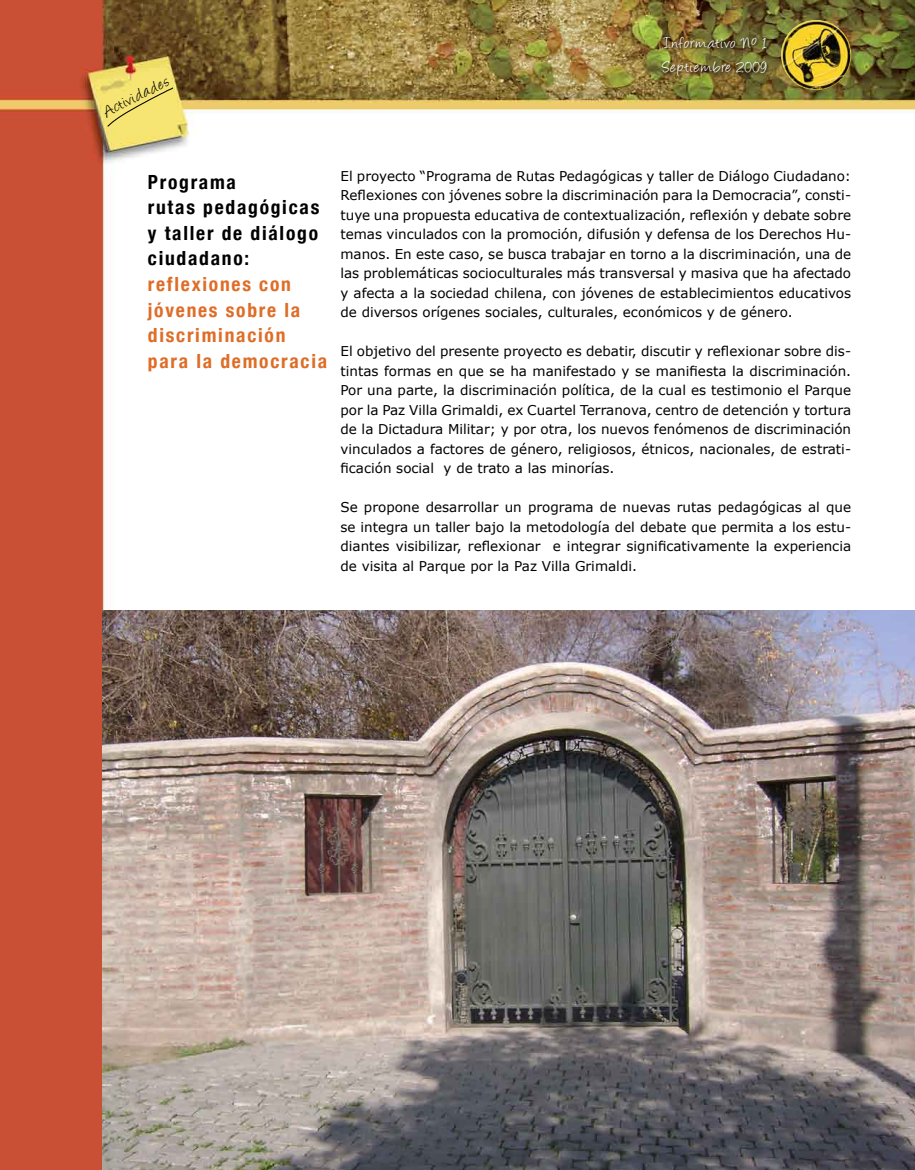
<style>
.page{position:relative;width:915px;height:1170px;background:#fff}
.page>*{position:absolute;margin:0;border:0;box-sizing:border-box;transform-origin:0 0}
.Títulos{font:700 condensed 19.5px/25.5px "Helvetica Neue";letter-spacing:.09em;color:#de6d27}
.Títulos-2{font:700 condensed 19.5px "Helvetica Neue";letter-spacing:.09em;color:#000}
.t1{font:18px/24px "Angelina";letter-spacing:.055em;color:#fff}
.t2{font:18px "Angelina";color:#000}
.Texto{font:13.5px/19.5px "Verdana";color:#000;text-align:justify}
</style>
<div class="page">
<img style="left:0;top:0;width:914px;height:1169px">
<img style="left:780px;top:20px;width:70px;height:70px;border-radius:50%">
<img style="left:659px;top:35px;width:111px;height:45px">
<svg style="left:106px;top:87px;width:68px;height:40px;background:#eedd6f"></svg>
<img style="left:103px;top:611px;width:811px;height:558px">
<p class="t2" style="left:101px;top:105px;width:73px;rotate:-27deg">Actividades</p>
<h2 class="t1" style="left:662px;top:33px;width:106px">Informativo No 1<br>Septiembre 2009</h2>
<p class="Títulos-2" style="left:148px;top:170px;width:90px">Programa</p>
<p class="Títulos-2" style="left:148px;top:196px;width:173px">rutas pedagógicas</p>
<p class="Títulos-2" style="left:148px;top:221px;width:172px">y taller de diálogo</p>
<p class="Títulos-2" style="left:148px;top:247px;width:103px">ciudadano:</p>
<p class="Títulos" style="left:148px;top:271px;width:154px">reflexiones con jóvenes sobre la</p>
<p class="Títulos" style="left:148px;top:322px;width:139px">discriminación</p>
<p class="Títulos" style="left:148px;top:347px;width:181px">para la democracia</p>
<p class="Texto" style="left:340px;top:165px;width:512px">El proyecto “Programa de Rutas Pedagógicas y taller de Diálogo Ciudadano:<br>Reflexiones con jóvenes sobre la discriminación para la Democracia”, consti&shy;tuye una propuesta educativa de contextualización, reflexión y debate sobre temas vinculados con la promoción, difusión y defensa de los Derechos Hu&shy;manos. En este caso, se busca trabajar en torno a la discriminación, una de las problemáticas socioculturales más transversal y masiva que ha afectado y afecta a la sociedad chilena, con jóvenes de establecimientos educativos de diversos orígenes sociales, culturales, económicos y de género.</p>
<p class="Texto" style="left:340px;top:341px;width:512px">El objetivo del presente proyecto es debatir, discutir y reflexionar sobre dis&shy;tintas formas en que se ha manifestado y se manifiesta la discriminación.<br>Por una parte, la discriminación política, de la cual es testimonio el Parque por la Paz Villa Grimaldi, ex Cuartel Terranova, centro de detención y tortura de la Dictadura Militar; y por otra, los nuevos fenómenos de discriminación vinculados a factores de género, religiosos, étnicos, nacionales, de estrati&shy;ficación social y de trato a las minorías.</p>
<p class="Texto" style="left:340px;top:497px;width:512px">Se propone desarrollar un programa de nuevas rutas pedagógicas al que se integra un taller bajo la metodología del debate que permita a los estu&shy;diantes visibilizar, reflexionar e integrar significativamente la experiencia de visita al Parque por la Paz Villa Grimaldi.</p>
</div>
